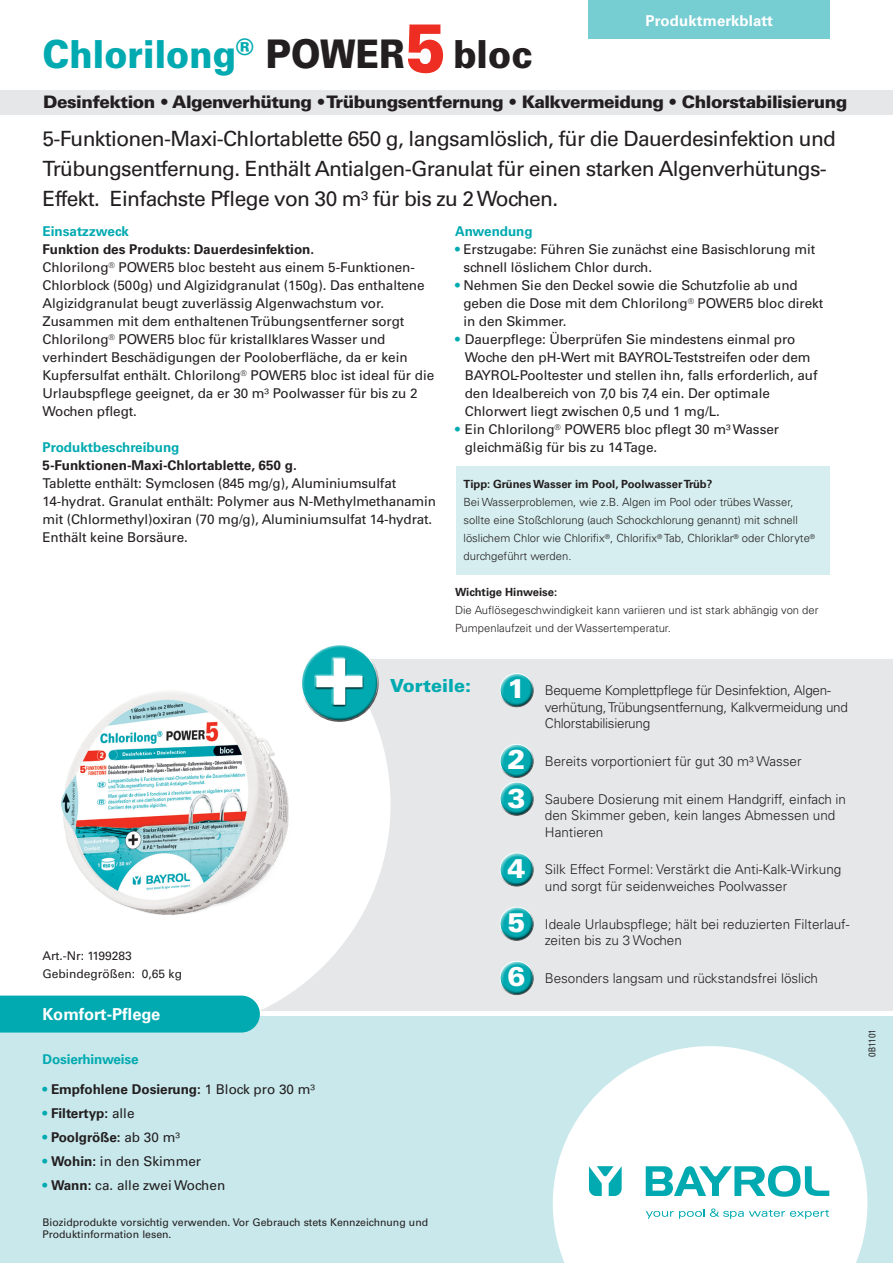
<style>
.page{position:relative;width:893px;height:1263px;background:#fff}
.page>*{position:absolute;margin:0;border:0;box-sizing:border-box;transform-origin:0 0}
.t1{font:700 86.7px "Univers LT Std";color:#fff}
.ProductName{font:900 38.7px "Univers LT Std";color:#00aab0;scale:.9 1}
.Advantages_Text{font:900 27px "Univers LT Std";color:#fff}
.ProductName-2{font:21px/30px "Univers LT Std";letter-spacing:-.03em;color:#231f20}
.t2{font:900 18px "Univers LT Std";color:#00aab0}
.ProductName-3{font:900 17.25px "Univers LT Std";letter-spacing:-.03em;color:#231f20}
.Category{font:700 16.5px "Univers LT Std";color:#fff}
.t3{font:700 15px "Univers LT Std";letter-spacing:.01em;color:#fff}
.Text{font:13.5px/18px "Univers LT Std";letter-spacing:-.005em;color:#231f20}
.Advantages_Text-2{font:300 13.5px/16.5px "Univers LT Std";color:#231f20}
.Text-2{font:700 13.5px "Univers LT Std";color:#231f20}
.Advantages_Text-3{font:300 13.5px/16.5px "Univers LT Std";letter-spacing:-.02em;color:#231f20}
.Subhead{font:700 13.5px "Univers LT Std";letter-spacing:-.005em;color:#00aab0}
.Article_Numbers_and{font:12px "Univers LT Std";color:#231f20}
.Text-3{font:300 11.25px/18px "Univers LT Std";color:#231f20}
.Text-4{font:700 11.25px "Univers LT Std";color:#231f20}
.t4{font:10.5px/12px "Univers LT Std";color:#231f20}
.t5{font:condensed 9.6px "Helvetica Neue LT Std";color:#231f20}
.s1{font-size:39.45px;color:#231f20}
.s2{font-size:68.85px;color:#ee2e22}
.s3{color:#231f20}
.s4{color:#00aab0}
.s5{font-weight:400;color:#00aab0}
.s6{font-weight:400}
.s7{font-weight:700}
</style>
<div class="page">
<div style="left:163px;top:660px;width:730px;height:351px;background:#e6e7e9"></div>
<svg style="left:163px;top:659px;width:228px;height:351px;fill:#fff"></svg>
<img style="left:61px;top:686px;width:238px;height:297px">
<div style="left:456px;top:467px;width:373px;height:108px;background:#d6eeef"></div>
<div style="left:0;top:1016px;width:893px;height:247px;background:#c8e8eb"></div>
<div style="left:0;top:91px;width:893px;height:24px;background:#e6e7e9"></div>
<svg style="left:553px;top:1046px;width:314px;height:217px;fill:#fff"></svg>
<div style="left:588px;top:0;width:242px;height:38px;background:#76cdd2"></div>
<svg style="left:646px;top:1165px;width:183px;height:32px;background:#86d6d9"></svg>
<svg style="left:646px;top:1208px;width:183px;height:11px;background:#ceeeef"></svg>
<svg style="left:589px;top:1166px;width:33px;height:30px"></svg>
<div style="left:497px;top:670px;width:38px;height:30px;background:#fff;opacity:.75"></div>
<div style="left:498px;top:678px;width:40px;height:29px;background:#231f20;opacity:.75"></div>
<div style="left:497px;top:741px;width:38px;height:30px;background:#fff;opacity:.75"></div>
<div style="left:498px;top:749px;width:40px;height:29px;background:#231f20;opacity:.75"></div>
<div style="left:497px;top:778px;width:38px;height:31px;background:#fff;opacity:.75"></div>
<div style="left:498px;top:786px;width:40px;height:30px;background:#231f20;opacity:.75"></div>
<div style="left:497px;top:849px;width:38px;height:30px;background:#fff;opacity:.75"></div>
<div style="left:498px;top:857px;width:40px;height:30px;background:#231f20;opacity:.75"></div>
<div style="left:497px;top:903px;width:38px;height:31px;background:#fff;opacity:.75"></div>
<div style="left:498px;top:911px;width:40px;height:30px;background:#231f20;opacity:.75"></div>
<div style="left:497px;top:958px;width:38px;height:30px;background:#fff;opacity:.75"></div>
<div style="left:498px;top:966px;width:40px;height:29px;background:#231f20;opacity:.75"></div>
<div style="left:0;top:995px;width:260px;height:37px;background:#00aab0"></div>
<div style="left:297px;top:639px;width:79px;height:63px;background:#fff;opacity:.75"></div>
<div style="left:301px;top:656px;width:79px;height:67px;background:#231f20;opacity:.75"></div>
<div style="left:315px;top:657px;width:49px;height:49px;background:#fff;opacity:.75"></div>
<div style="left:315px;top:658px;width:50px;height:49px;background:#231f20;opacity:.75"></div>
<p class="ProductName" style="left:43px;top:30px;width:546px">Chlorilong<sup>®</sup> <span class="s1">POWER</span><span class="s2">5</span> <span class="s3">bloc</span></p>
<p class="t3" style="left:645px;top:12px;width:129px">Produktmerkblatt</p>
<p class="ProductName-3" style="left:43px;top:91px;width:806px">Desinfektion • Algenverhütung • Trübungsentfernung • Kalkvermeidung • Chlorstabilisierung</p>
<p class="ProductName-2" style="left:43px;top:124px;width:795px">5-Funktionen-Maxi-Chlortablette 650 g, langsamlöslich, für die Dauerdesinfektion und<br>Trübungsentfernung. Enthält Antialgen-Granulat für einen starken Algenverhütungs-<br>Effekt. Einfachste Pflege von 30 m³ für bis zu 2 Wochen.</p>
<p class="Subhead" style="left:43px;top:224px;width:88px">Einsatzzweck</p>
<p class="Text-2" style="left:43px;top:242px;width:273px">Funktion des Produkts: Dauerdesinfektion.</p>
<p class="Text" style="left:43px;top:259px;width:393px">Chlorilong<sup>®</sup> POWER5 bloc besteht aus einem 5-Funktionen-Chlorblock (500g) und Algizidgranulat (150g). Das enthaltene Algizidgranulat beugt zuverlässig Algenwachstum vor.<br>Zusammen mit dem enthaltenen Trübungsentferner sorgt Chlorilong<sup>®</sup> POWER5 bloc für kristallklares Wasser und verhindert Beschädigungen der Pooloberfläche, da er kein Kupfersulfat enthält. Chlorilong<sup>®</sup> POWER5 bloc ist ideal für die Urlaubspflege geeignet, da er 30 m³ Poolwasser für bis zu 2<br>Wochen pflegt.</p>
<p class="Subhead" style="left:43px;top:440px;width:138px">Produktbeschreibung</p>
<p class="Text-2" style="left:43px;top:458px;width:256px">5-Funktionen-Maxi-Chlortablette, 650 g.</p>
<p class="Text" style="left:43px;top:475px;width:395px">Tablette enthält: Symclosen (845 mg/g), Aluminiumsulfat<br>14-hydrat. Granulat enthält: Polymer aus N-Methylmethanamin mit (Chlormethyl)oxiran (70 mg/g), Aluminiumsulfat 14-hydrat.</p>
<p class="Text" style="left:43px;top:529px;width:147px">Enthält keine Borsäure.</p>
<p class="Subhead" style="left:455px;top:224px;width:79px">Anwendung</p>
<p class="Text" style="left:463px;top:241px;width:353px;text-indent:-8px"><span class="s4">•</span> Erstzugabe: Führen Sie zunächst eine Basischlorung mit schnell löslichem Chlor durch.</p>
<p class="Text" style="left:463px;top:277px;width:362px;text-indent:-8px"><span class="s4">•</span> Nehmen Sie den Deckel sowie die Schutzfolie ab und geben die Dose mit dem Chlorilong<sup>®</sup> POWER5 bloc direkt in den Skimmer.</p>
<p class="Text" style="left:465px;top:331px;width:354px;text-indent:-10px"><span class="s4">•</span> Dauerpflege: Überprüfen Sie mindestens einmal pro Woche den pH-Wert mit BAYROL-Teststreifen oder dem BAYROL-Pooltester und stellen ihn, falls erforderlich, auf den Idealbereich von 7,0 bis 7,4 ein. Der optimale Chlorwert liegt zwischen 0,5 und 1 mg/L.</p>
<p class="Text" style="left:465px;top:421px;width:316px;text-indent:-10px"><span class="s4">•</span> Ein Chlorilong<sup>®</sup> POWER5 bloc pflegt 30 m³ Wasser gleichmäßig für bis zu 14 Tage.</p>
<p class="Text-4" style="left:463px;top:478px;width:250px">Tipp: Grünes Wasser im Pool, Poolwasser Trüb?</p>
<p class="Text-3" style="left:463px;top:493px;width:353px">Bei Wasserproblemen, wie z.B. Algen im Pool oder trübes Wasser, sollte eine Stoßchlorung (auch Schockchlorung genannt) mit schnell löslichem Chlor wie Chlorifix<sup>®</sup>, Chlorifix<sup>®</sup> Tab, Chloriklar<sup>®</sup> oder Chloryte<sup>® </sup>durchgeführt werden.</p>
<p class="Text-4" style="left:455px;top:586px;width:104px">Wichtige Hinweise:</p>
<p class="Text-3" style="left:455px;top:601px;width:365px">Die Auflösegeschwindigkeit kann variieren und ist stark abhängig von der<br>Pumpenlaufzeit und der Wassertemperatur.</p>
<h1 class="t1" style="left:314px;top:623px;width:52px">+</h1>
<p class="t2" style="left:390px;top:675px;width:82px">Vorteile:</p>
<p class="Article_Numbers_and" style="left:43px;top:949px;width:91px">Art.-Nr: 1199283</p>
<p class="Article_Numbers_and" style="left:43px;top:967px;width:141px">Gebindegrößen: 0,65 kg</p>
<p class="Category" style="left:43px;top:1004px;width:119px">Komfort-Pflege</p>
<p class="Subhead" style="left:43px;top:1052px;width:98px">Dosierhinweise</p>
<p class="Text-2" style="left:43px;top:1082px;width:274px"><span class="s5">•</span> Empfohlene Dosierung: <span class="s6">1 Block pro 30 m³</span></p>
<p class="Text-2" style="left:43px;top:1106px;width:93px"><span class="s5">•</span> Filtertyp: <span class="s6">alle</span></p>
<p class="Text-2" style="left:43px;top:1130px;width:139px"><span class="s5">•</span> Poolgröße: <span class="s6">ab 30 m³</span></p>
<p class="Text" style="left:43px;top:1153px;width:160px"><span class="s4">•</span> <span class="s7">Wohin:</span> in den Skimmer</p>
<p class="Text" style="left:43px;top:1177px;width:184px"><span class="s4">•</span> <span class="s7">Wann:</span> ca. alle zwei Wochen</p>
<p class="t4" style="left:43px;top:1217px;width:387px">Biozidprodukte vorsichtig verwenden. Vor Gebrauch stets Kennzeichnung und<br>Produktinformation lesen.</p>
<p class="Advantages_Text" style="left:508px;top:672px;width:20px">1</p>
<p class="Advantages_Text-3" style="left:545px;top:682px;width:305px">Bequeme Komplettpflege für Desinfektion, Algen&shy;verhütung, Trübungsentfernung, Kalkvermeidung und<br>Chlorstabilisierung</p>
<p class="Advantages_Text" style="left:508px;top:742px;width:20px">2</p>
<p class="Advantages_Text-2" style="left:545px;top:753px;width:258px">Bereits vorportioniert für gut 30 m³ Wasser</p>
<p class="Advantages_Text" style="left:508px;top:781px;width:20px">3</p>
<p class="Advantages_Text-2" style="left:545px;top:791px;width:303px">Saubere Dosierung mit einem Handgriff, einfach in den Skimmer geben, kein langes Abmessen und<br>Hantieren</p>
<p class="Advantages_Text" style="left:508px;top:851px;width:20px">4</p>
<p class="Advantages_Text-2" style="left:545px;top:861px;width:298px">Silk Effect Formel: Verstärkt die Anti-Kalk-Wirkung und sorgt für seidenweiches Poolwasser</p>
<p class="Advantages_Text" style="left:508px;top:905px;width:20px">5</p>
<p class="Advantages_Text-2" style="left:545px;top:916px;width:306px">Ideale Urlaubspflege; hält bei reduzierten Filterlauf&shy;zeiten bis zu 3 Wochen</p>
<p class="Advantages_Text" style="left:508px;top:959px;width:20px">6</p>
<p class="Advantages_Text-2" style="left:545px;top:970px;width:274px">Besonders langsam und rückstandsfrei löslich</p>
<p class="t5" style="left:866px;top:1057px;width:29px;rotate:-90deg">0B1101</p>
</div>
